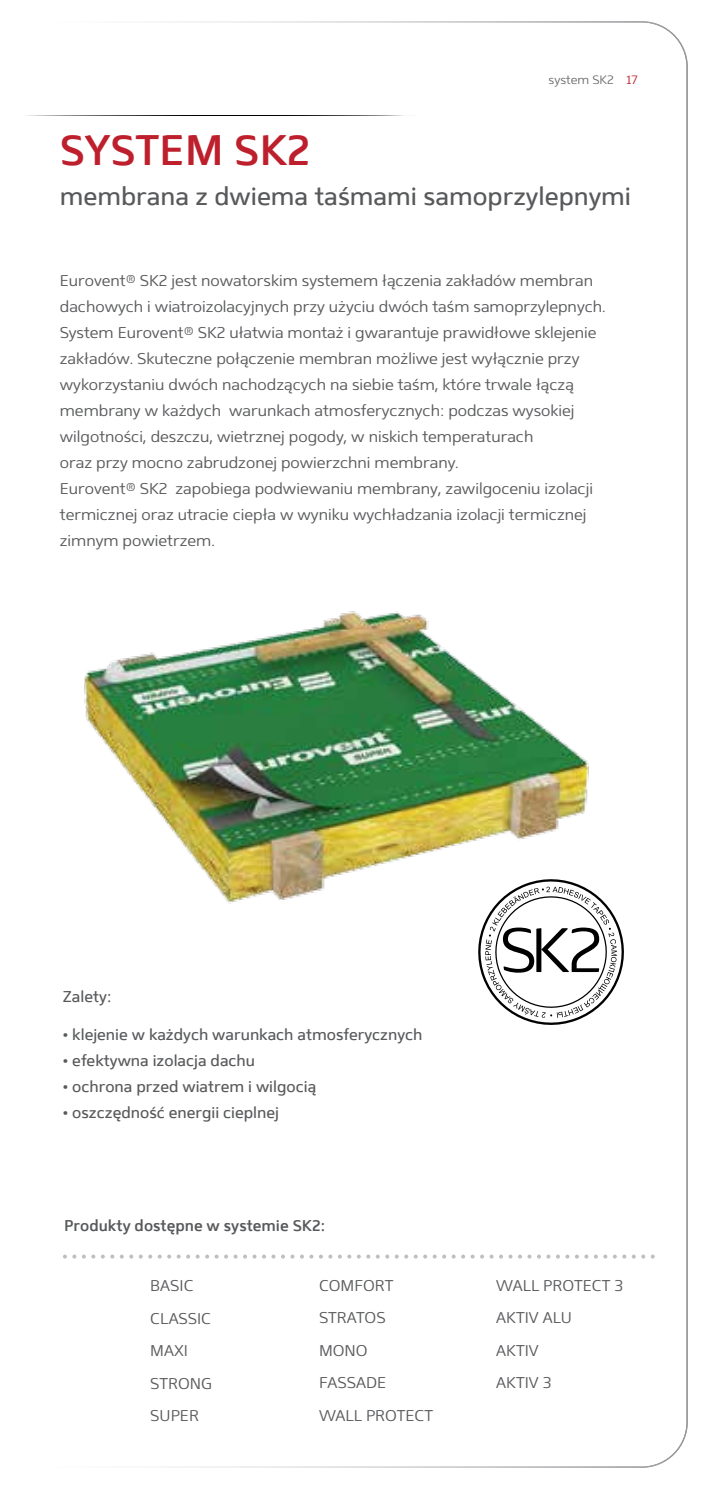
<style>
.page{position:relative;width:709px;height:1489px;background:#fff}
.page>*{position:absolute;margin:0;border:0;box-sizing:border-box;transform-origin:0 0}
.t1{font:600 42.5px "Mentone";color:#bd202c}
.t2{font:25px "Mentone";color:#58595b}
.t3{font:300 15.5px/32.5px "Mentone";color:#58595b}
.t4{font:15.5px "Mentone";color:#58595b}
.t5{font:600 15.5px "Mentone";color:#58595b}
.t6{font:300 12px "Mentone";color:#6d6e71}
.s1{color:#bd202c}
</style>
<div class="page">
<img style="left:84px;top:611px;width:505px;height:293px">
<svg style="left:63px;top:1254px;width:13px;height:4px"></svg>
<svg style="left:82px;top:1254px;width:13px;height:4px"></svg>
<svg style="left:101px;top:1254px;width:13px;height:4px"></svg>
<svg style="left:120px;top:1254px;width:13px;height:4px"></svg>
<svg style="left:139px;top:1254px;width:13px;height:4px"></svg>
<svg style="left:158px;top:1254px;width:13px;height:4px"></svg>
<svg style="left:177px;top:1254px;width:13px;height:4px"></svg>
<svg style="left:196px;top:1254px;width:13px;height:4px"></svg>
<svg style="left:215px;top:1254px;width:22px;height:4px"></svg>
<svg style="left:243px;top:1254px;width:13px;height:4px"></svg>
<svg style="left:262px;top:1254px;width:13px;height:4px"></svg>
<svg style="left:281px;top:1254px;width:13px;height:4px"></svg>
<svg style="left:300px;top:1254px;width:13px;height:4px"></svg>
<svg style="left:319px;top:1254px;width:13px;height:4px"></svg>
<svg style="left:338px;top:1254px;width:13px;height:4px"></svg>
<svg style="left:357px;top:1254px;width:13px;height:4px"></svg>
<svg style="left:376px;top:1254px;width:13px;height:4px"></svg>
<svg style="left:395px;top:1254px;width:13px;height:4px"></svg>
<svg style="left:414px;top:1254px;width:22px;height:4px"></svg>
<svg style="left:442px;top:1254px;width:13px;height:4px"></svg>
<svg style="left:461px;top:1254px;width:13px;height:4px"></svg>
<svg style="left:480px;top:1254px;width:13px;height:4px"></svg>
<svg style="left:499px;top:1254px;width:13px;height:4px"></svg>
<svg style="left:518px;top:1254px;width:13px;height:4px"></svg>
<svg style="left:537px;top:1254px;width:13px;height:4px"></svg>
<svg style="left:556px;top:1254px;width:13px;height:4px"></svg>
<svg style="left:575px;top:1254px;width:13px;height:4px"></svg>
<svg style="left:594px;top:1254px;width:13px;height:4px"></svg>
<svg style="left:613px;top:1254px;width:13px;height:4px"></svg>
<svg style="left:641px;top:1254px;width:13px;height:4px"></svg>
<svg style="left:469px;top:869px;width:155px;height:156px"></svg>
<h1 class="t1" style="left:60px;top:124px;width:252px">SYSTEM SK2</h1>
<p class="t6" style="left:548px;top:73px;width:90px">system SK2 <span class="s1">17</span></p>
<h2 class="t2" style="left:60px;top:182px;width:572px">membrana z dwiema taśmami samoprzylepnymi</h2>
<p class="t3" style="left:60px;top:267px;width:547px;line-height:26px">Eurovent® SK2 jest nowatorskim systemem łączenia zakładów membran dachowych i wiatroizolacyjnych przy użyciu dwóch taśm samoprzylepnych.<br>System Eurovent® SK2 ułatwia montaż i gwarantuje prawidłowe sklejenie zakładów. Skuteczne połączenie membran możliwe jest wyłącznie przy wykorzystaniu dwóch nachodzących na siebie taśm, które trwale łączą membrany w każdych warunkach atmosferycznych: podczas wysokiej wilgotności, deszczu, wietrznej pogody, w niskich temperaturach<br>oraz przy mocno zabrudzonej powierzchni membrany.<br>Eurovent® SK2 zapobiega podwiewaniu membrany, zawilgoceniu izolacji termicznej oraz utracie ciepła w wyniku wychładzania izolacji termicznej zimnym powietrzem.</p>
<p class="t4" style="left:63px;top:987px;width:50px">Zalety:</p>
<p class="t4" style="left:63px;top:1024px;width:361px">• klejenie w każdych warunkach atmosferycznych</p>
<p class="t4" style="left:63px;top:1050px;width:194px">• efektywna izolacja dachu</p>
<p class="t4" style="left:63px;top:1076px;width:255px">• ochrona przed wiatrem i wilgocią</p>
<p class="t4" style="left:63px;top:1102px;width:218px">• oszczędność energii cieplnej</p>
<p class="t5" style="left:64px;top:1216px;width:262px">Produkty dostępne w systemie SK2:</p>
<p class="t3" style="left:150px;top:1269px;width:63px">BASIC<br>CLASSIC<br>MAXI<br>STRONG<br>SUPER</p>
<p class="t3" style="left:319px;top:1269px;width:116px">COMFORT<br>STRATOS<br>MONO<br>FASSADE<br>WALL PROTECT</p>
<p class="t3" style="left:496px;top:1268px;width:128px">WALL PROTECT 3<br>AKTIV ALU<br>AKTIV<br>AKTIV 3</p>
</div>
